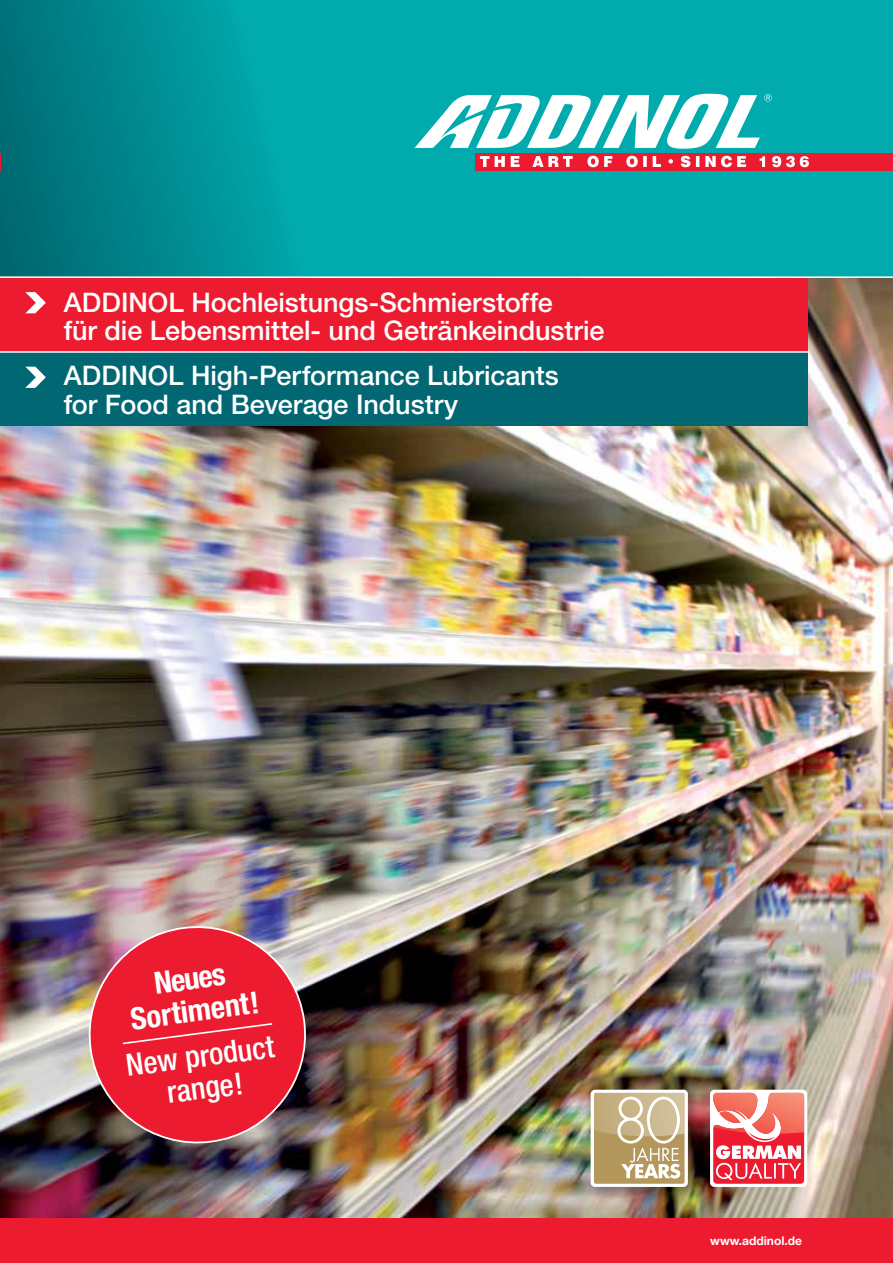
<style>
.page{position:relative;width:893px;height:1263px;background:#fff}
.page>*{position:absolute;margin:0;border:0;box-sizing:border-box;transform-origin:0 0}
.t1{font:500 condensed 30.6px/32.5px "Helvetica Neue";color:#fff;text-align:center}
.t2{font:700 condensed 30.6px/32.4px "Helvetica Neue";color:#fff;text-align:center}
.t3{font:500 27px/28.5px "Helvetica Neue";color:#fff}
.t4{font:700 12px "Helvetica Neue";color:#fff}
</style>
<div class="page">
<svg style="left:0;top:0;width:893px;height:276px;background:#009da1"></svg>
<img style="left:0;top:278px;width:893px;height:941px">
<div style="left:0;top:1219px;width:893px;height:44px;background:#ed1b2f"></div>
<div style="left:0;top:278px;width:808px;height:74px;background:#ed1b2f"></div>
<svg style="left:25px;top:292px;width:21px;height:21px"></svg>
<div style="left:0;top:352px;width:808px;height:74px;background:#006773"></div>
<hr style="left:0;top:351px;width:808px;height:2px;background:#fff">
<svg style="left:25px;top:367px;width:21px;height:21px"></svg>
<svg style="left:0;top:153px;width:1px;height:17px"></svg>
<div style="left:475px;top:153px;width:418px;height:17px;background:#ed1b2f"></div>
<svg style="left:415px;top:94px;width:394px;height:73px"></svg>
<img style="left:83px;top:920px;width:229px;height:229px">
<svg style="left:121px;top:1022px;width:153px;height:23px;background:#ee2a3d"></svg>
<svg style="left:710px;top:1090px;width:97px;height:97px"></svg>
<svg style="left:713px;top:1093px;width:91px;height:91px"></svg>
<div style="left:587px;top:1086px;width:114px;height:114px;background:#000;opacity:.3"></div>
<div style="left:591px;top:1090px;width:97px;height:97px;background:#fff;border-radius:4px"></div>
<div style="left:594px;top:1093px;width:91px;height:91px;background:#b4975a;border-radius:2px"></div>
<svg style="left:594px;top:1093px;width:91px;height:85px"></svg>
<p class="t3" style="left:64px;top:287px;width:542px">ADDINOL Hochleistungs-Schmierstoffe<br>für die Lebensmittel- und Getränkeindustrie</p>
<p class="t3" style="left:64px;top:361px;width:497px">ADDINOL High-Performance Lubricants for Food and Beverage Industry</p>
<p class="t2" style="left:125px;top:970px;width:131px;rotate:-7deg">Neues<br>Sortiment!</p>
<p class="t1" style="left:124px;top:1048px;width:151px;rotate:-7deg">New product range!</p>
<p class="t4" style="left:710px;top:1233px;width:93px">www.addinol.de</p>
</div>
